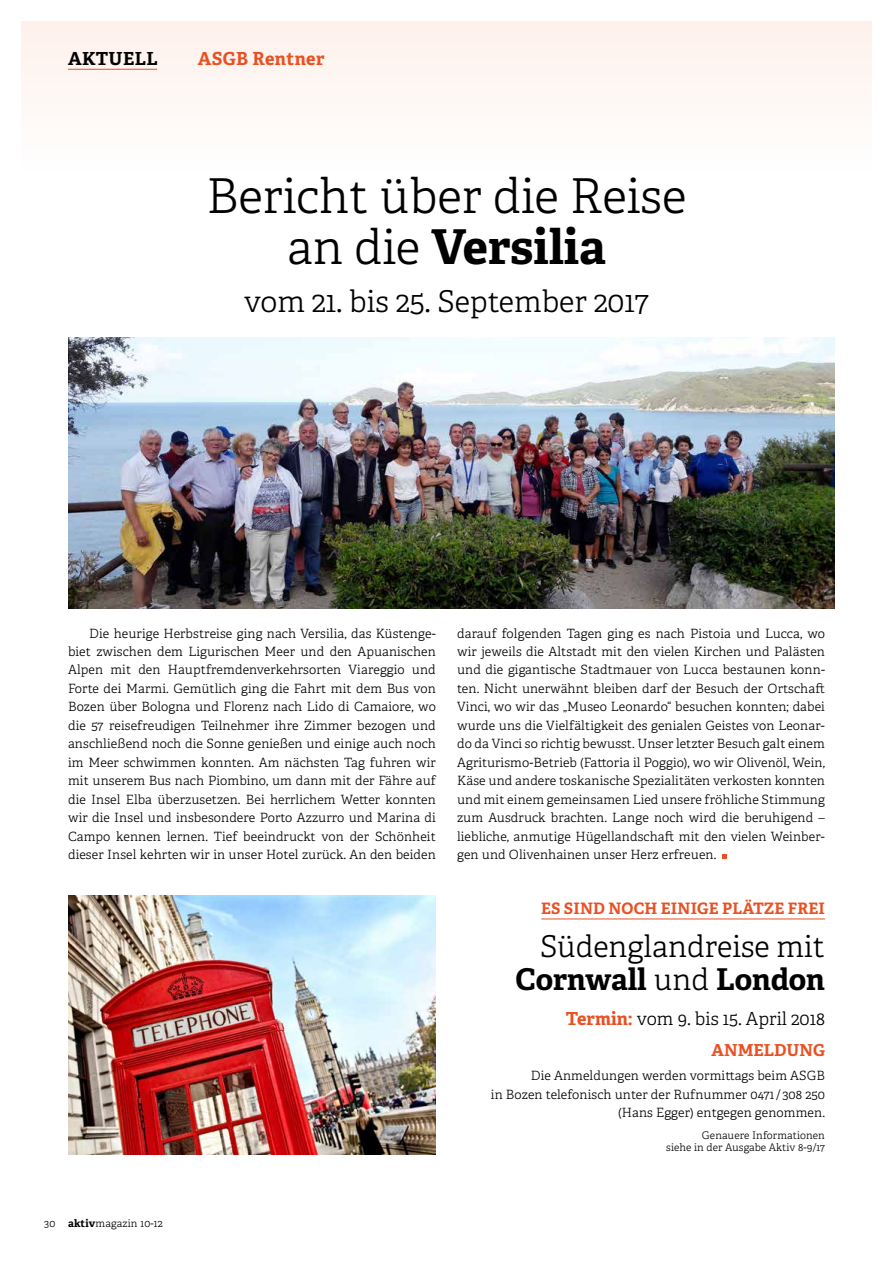
<style>
.page{position:relative;width:893px;height:1263px;background:#fff}
.page>*{position:absolute;margin:0;border:0;box-sizing:border-box;transform-origin:0 0}
.t1{font:300 48px/51px "Adelle";color:#000;text-align:center}
.t2{font:300 30px/33px "Adelle";color:#000;text-align:right}
.t3{font:300 18px "Adelle";color:#000}
.t4{font:700 18px "Adelle";letter-spacing:.02em;color:#e95123}
.t5{font:700 18px "Adelle";letter-spacing:.02em;color:#000}
.t6{font:700 16.5px "Adelle";color:#e95123}
.t7{font:700 15.75px "Adelle";letter-spacing:.01em;color:#e95123}
.t8{font:300 12.75px/18.5px "Adelle";letter-spacing:.01em;color:#000;text-align:justify}
.t9{font:300 10.5px/12.8px "Adelle";letter-spacing:.01em;color:#000;text-align:right}
.s1{font-weight:700}
.s2{font-weight:700;color:#e95123}
</style>
<div class="page">
<div style="left:21px;top:21px;width:851px;height:149px;background:#fef7f4"></div>
<svg style="left:723px;top:855px;width:4px;height:4px"></svg>
<img style="left:68px;top:337px;width:767px;height:271px">
<hr style="left:541px;top:918px;width:284px;height:1px;background:#e95123">
<img style="left:68px;top:896px;width:368px;height:258px">
<hr style="left:68px;top:69px;width:89px;height:1px;background:#e95123">
<h3 class="t5" style="left:68px;top:47px;width:91px">AKTUELL</h3>
<h3 class="t4" style="left:198px;top:47px;width:128px">ASGB Rentner</h3>
<h1 class="t1" style="left:207px;top:172px;width:481px">Bericht über die Reise an die <span class="s1">Versilia</span></h1>
<h2 class="t2" style="left:244px;top:285px;width:406px">vom 21. bis 25. September 2017</h2>
<p class="t8" style="left:68px;top:624px;width:369px;text-indent:21px">Die heurige Herbstreise ging nach Versilia, das Küstenge&shy;biet zwischen dem Ligurischen Meer und den Apuanischen Alpen mit den Hauptfremdenverkehrsorten Viareggio und Forte dei Marmi. Gemütlich ging die Fahrt mit dem Bus von Bozen über Bologna und Florenz nach Lido di Camaiore, wo die 57 reisefreudigen Teilnehmer ihre Zimmer bezogen und anschließend noch die Sonne genießen und einige auch noch im Meer schwimmen konnten. Am nächsten Tag fuhren wir mit unserem Bus nach Piombino, um dann mit der Fähre auf die Insel Elba überzusetzen. Bei herrlichem Wetter konnten wir die Insel und insbesondere Porto Azzurro und Marina di Campo kennen lernen. Tief beeindruckt von der Schönheit dieser Insel kehrten wir in unser Hotel zurück. An den beiden</p>
<p class="t8" style="left:457px;top:624px;width:369px">darauf folgenden Tagen ging es nach Pistoia und Lucca, wo wir jeweils die Altstadt mit den vielen Kirchen und Palästen und die gigantische Stadtmauer von Lucca bestaunen konn&shy;ten. Nicht unerwähnt bleiben darf der Besuch der Ortschaft Vinci, wo wir das „Museo Leonardo“ besuchen konnten; dabei wurde uns die Vielfältigkeit des genialen Geistes von Leonar&shy;do da Vinci so richtig bewusst. Unser letzter Besuch galt einem Agriturismo-Betrieb (Fattoria il Poggio), wo wir Olivenöl, Wein, Käse und andere toskanische Spezialitäten verkosten konnten und mit einem gemeinsamen Lied unsere fröhliche Stimmung zum Ausdruck brachten. Lange noch wird die beruhigend – liebliche, anmutige Hügellandschaft mit den vielen Weinber&shy;gen und Olivenhainen unser Herz erfreuen.</p>
<p class="t7" style="left:541px;top:899px;width:285px">ES SIND NOCH EINIGE PLÄTZE FREI</p>
<h2 class="t2" style="left:516px;top:931px;width:311px">Südenglandreise mit<br><span class="s1">Cornwall</span> und <span class="s1">London</span></h2>
<h3 class="t3" style="left:566px;top:1008px;width:261px"><span class="s2">Termin:</span> vom 9. bis 15. April 2018</h3>
<p class="t6" style="left:711px;top:1039px;width:115px">ANMELDUNG</p>
<p class="t8" style="left:491px;top:1067px;width:336px;text-align:right">Die Anmeldungen werden vormittags beim ASGB<br>in Bozen telefonisch unter der Rufnummer 0471/ 308 250 (Hans Egger) entgegen genommen.</p>
<p class="t9" style="left:666px;top:1129px;width:160px">Genauere Informationen<br>siehe in der Ausgabe Aktiv 8-9/17</p>
<p class="t9" style="left:44px;top:1217px;width:120px">30 <span class="s1">aktiv</span>magazin 10-12</p>
</div>
